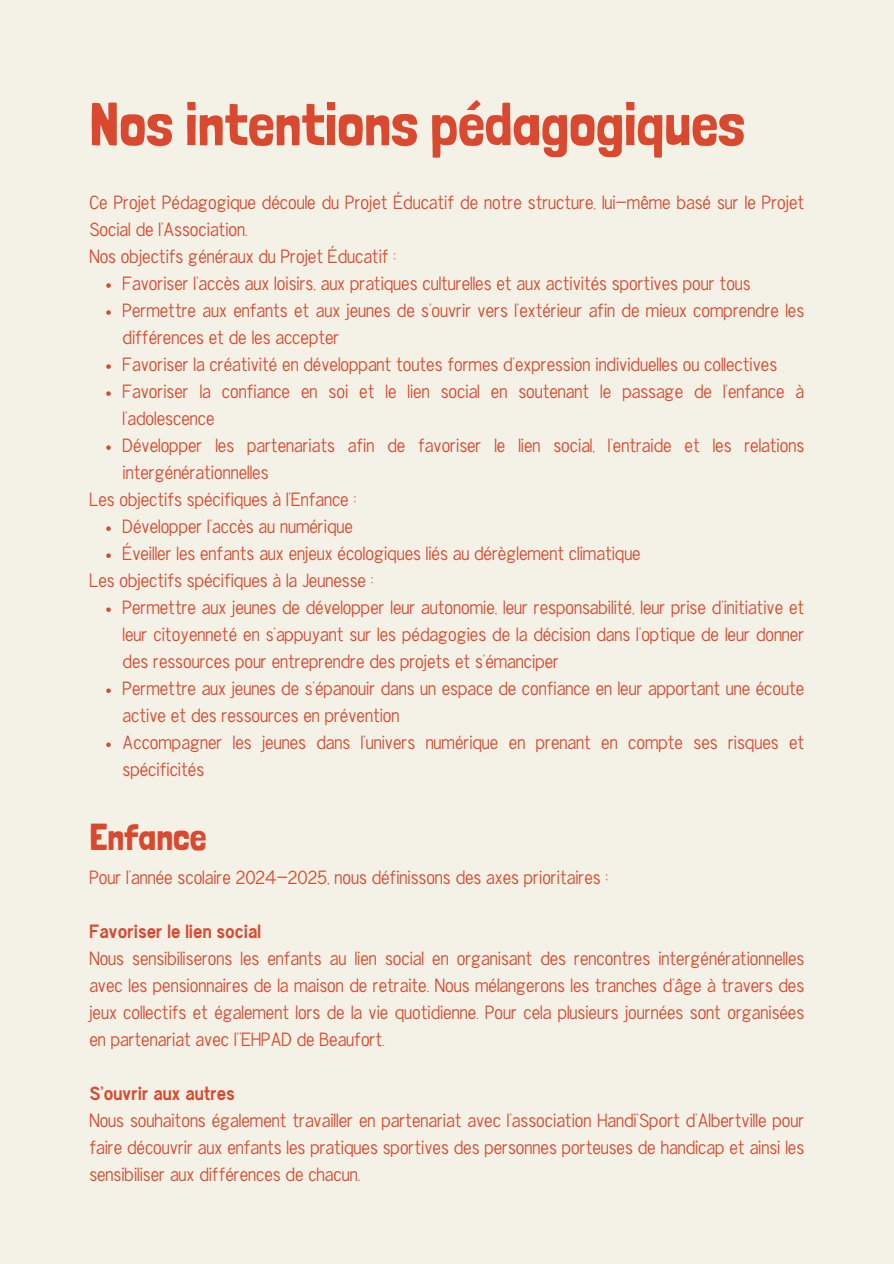
<style>
.page{position:relative;width:894px;height:1264px;background:#fff}
.page>*{position:absolute;margin:0;border:0;box-sizing:border-box;transform-origin:0 0}
.t1{font:60px "Londrina Solid";color:#d9492f}
.t2{font:37.5px "Londrina Solid";color:#d9492f}
.t3{font:300 19.5px/27px "Chester Sans";color:#d9492f}
.t4{font:700 19.5px "Chester Sans";color:#d9492f}
</style>
<div class="page">
<div style="left:0;top:0;width:893px;height:1263px;background:#f4f1e7"></div>
<svg style="left:106px;top:283px;width:5px;height:5px"></svg>
<svg style="left:106px;top:310px;width:5px;height:5px"></svg>
<svg style="left:106px;top:364px;width:5px;height:5px"></svg>
<svg style="left:106px;top:391px;width:5px;height:5px"></svg>
<svg style="left:106px;top:445px;width:5px;height:5px"></svg>
<svg style="left:106px;top:526px;width:5px;height:5px"></svg>
<svg style="left:106px;top:553px;width:5px;height:5px"></svg>
<svg style="left:106px;top:607px;width:5px;height:5px"></svg>
<svg style="left:106px;top:688px;width:5px;height:5px"></svg>
<svg style="left:106px;top:742px;width:5px;height:5px"></svg>
<h1 class="t1" style="left:89px;top:88px;width:657px">Nos intentions pédagogiques</h1>
<p class="t3" style="left:89px;top:189px;width:716px">Ce Projet Pédagogique découle du Projet Éducatif de notre structure, lui-même basé sur le Projet<br>Social de l’Association.</p>
<p class="t3" style="left:89px;top:243px;width:308px">Nos objectifs généraux du Projet Éducatif :</p>
<p class="t3" style="left:123px;top:270px;width:629px">Favoriser l’accès aux loisirs, aux pratiques culturelles et aux activités sportives pour tous</p>
<p class="t3" style="left:123px;top:297px;width:683px">Permettre aux enfants et aux jeunes de s’ouvrir vers l’extérieur afin de mieux comprendre les différences et de les accepter</p>
<p class="t3" style="left:123px;top:351px;width:656px">Favoriser la créativité en développant toutes formes d’expression individuelles ou collectives</p>
<p class="t3" style="left:123px;top:378px;width:683px">Favoriser la confiance en soi et le lien social en soutenant le passage de l’enfance à l’adolescence</p>
<p class="t3" style="left:123px;top:432px;width:683px">Développer les partenariats afin de favoriser le lien social, l’entraide et les relations intergénérationnelles</p>
<p class="t3" style="left:89px;top:486px;width:268px">Les objectifs spécifiques à l’Enfance :</p>
<p class="t3" style="left:123px;top:513px;width:232px">Développer l’accès au numérique</p>
<p class="t3" style="left:123px;top:540px;width:519px">Éveiller les enfants aux enjeux écologiques liés au dérèglement climatique</p>
<p class="t3" style="left:89px;top:567px;width:285px">Les objectifs spécifiques à la Jeunesse :</p>
<p class="t3" style="left:123px;top:594px;width:683px;text-align:justify">Permettre aux jeunes de développer leur autonomie, leur responsabilité, leur prise d'initiative et leur citoyenneté en s’appuyant sur les pédagogies de la décision dans l'optique de leur donner des ressources pour entreprendre des projets et s'émanciper</p>
<p class="t3" style="left:123px;top:675px;width:683px">Permettre aux jeunes de s’épanouir dans un espace de confiance en leur apportant une écoute active et des ressources en prévention</p>
<p class="t3" style="left:123px;top:729px;width:683px">Accompagner les jeunes dans l’univers numérique en prenant en compte ses risques et spécificités</p>
<h2 class="t2" style="left:89px;top:814px;width:119px">Enfance</h2>
<p class="t3" style="left:89px;top:864px;width:520px">Pour l’année scolaire 2024-2025, nous définissons des axes prioritaires :</p>
<p class="t4" style="left:89px;top:922px;width:173px">Favoriser le lien social</p>
<p class="t3" style="left:89px;top:945px;width:716px;text-align:justify">Nous sensibiliserons les enfants au lien social en organisant des rencontres intergénérationnelles avec les pensionnaires de la maison de retraite. Nous mélangerons les tranches d'âge à travers des jeux collectifs et également lors de la vie quotidienne. Pour cela plusieurs journées sont organisées en partenariat avec l’’EHPAD de Beaufort.</p>
<p class="t4" style="left:89px;top:1084px;width:147px">S’ouvrir aux autres</p>
<p class="t3" style="left:89px;top:1107px;width:716px;text-align:justify">Nous souhaitons également travailler en partenariat avec l’association Handi’Sport d’Albertville pour faire découvrir aux enfants les pratiques sportives des personnes porteuses de handicap et ainsi les sensibiliser aux différences de chacun.</p>
</div>
